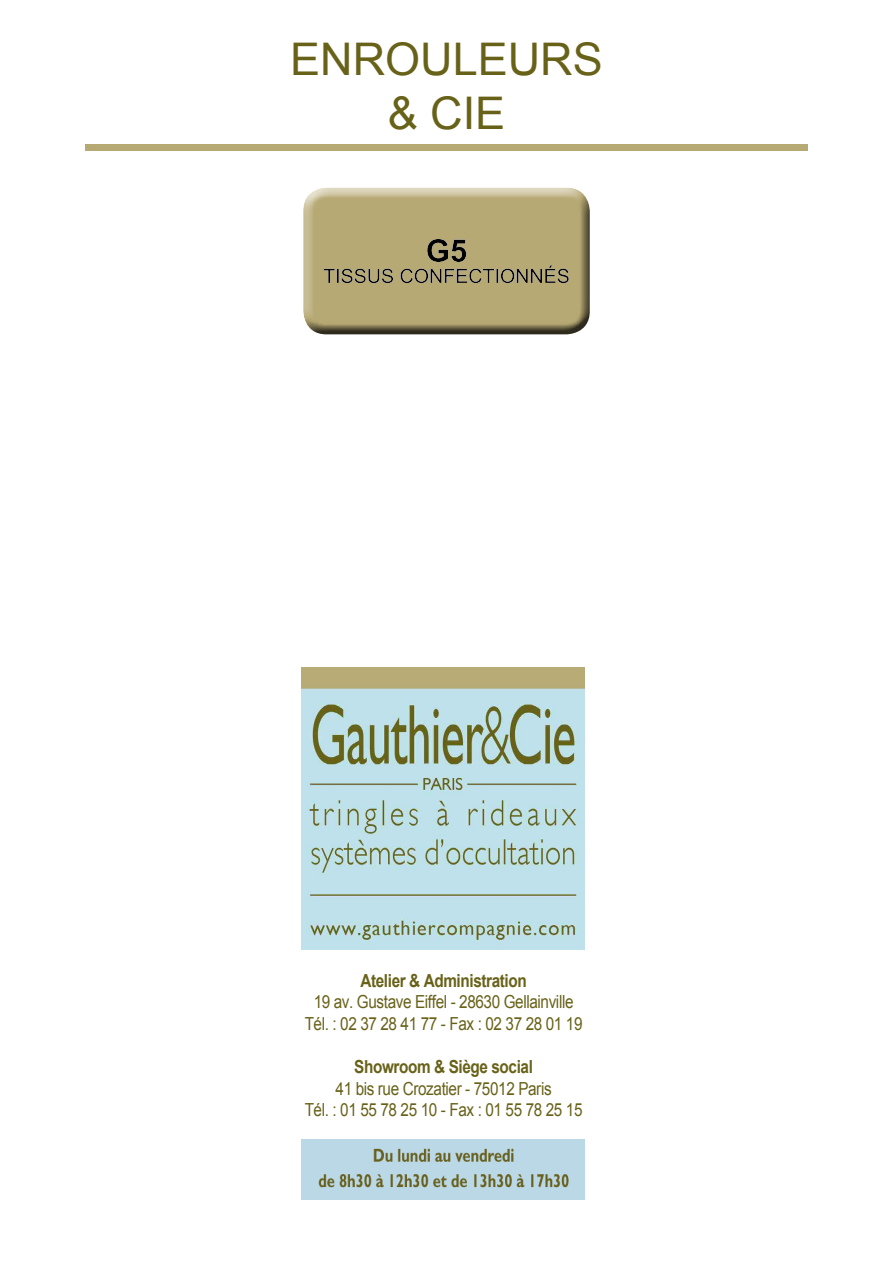
<style>
.page{position:relative;width:893px;height:1263px;background:#fff}
.page>*{position:absolute;margin:0;border:0;box-sizing:border-box;transform-origin:0 0}
.t1{font:45px/54px "Arial";color:#686219;text-align:center}
.t2{font:18px/21.6px "Arial";letter-spacing:-.025em;color:#686219;text-align:center;scale:.85 1}
.t3{font:700 18px "Arial";letter-spacing:-.025em;color:#686219;scale:.85 1}
</style>
<div class="page">
<div style="left:85px;top:145px;width:723px;height:6px;background:#b7a974"></div>
<img style="left:301px;top:668px;width:283px;height:281px">
<img style="left:301px;top:1139px;width:284px;height:60px">
<div style="left:292px;top:177px;width:303px;height:153px;background:#fff;opacity:.75"></div>
<div style="left:298px;top:191px;width:303px;height:144px;background:#000;opacity:.75"></div>
<h1 class="t1" style="left:290px;top:33px;width:314px">ENROULEURS &amp; CIE</h1>
<p class="t3" style="left:360px;top:968px;width:197px">Atelier &amp; Administration</p>
<p class="t2" style="left:305px;top:991px;width:328px">19 av. Gustave Eiffel - 28630 Gellainville<br>Tél. : 02 37 28 41 77 - Fax : 02 37 28 01 19</p>
<p class="t3" style="left:354px;top:1055px;width:212px">Showroom &amp; Siège social</p>
<p class="t2" style="left:305px;top:1078px;width:328px">41 bis rue Crozatier - 75012 Paris<br>Tél. : 01 55 78 25 10 - Fax : 01 55 78 25 15</p>
</div>
